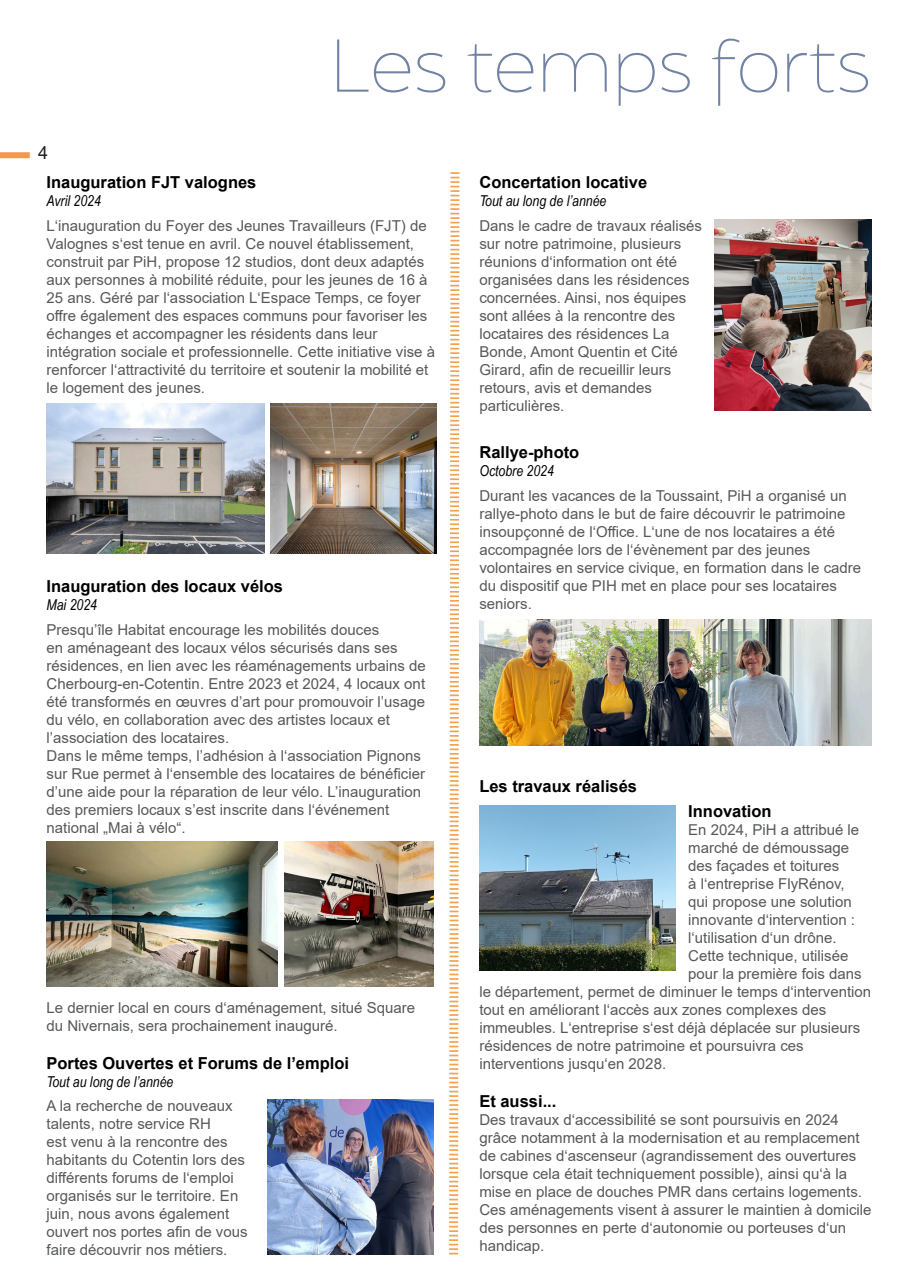
<style>
.page{position:relative;width:910px;height:1280px;background:#fff}
.page>*{position:absolute;margin:0;border:0;box-sizing:border-box;transform-origin:0 0}
.En-tête_de_l_histoire{font:100 70.5px "Final Six";color:#7282a4}
.t1{font:18px "Arial";color:#231f20}
.Corps_de_texte{font:700 16.5px "Arial";color:#000001}
.t2{font:15px/18px "Arial";color:#57585a}
.Corps_de_texte-2{font:italic 15px "Arial Narrow";color:#000001}
</style>
<div class="page">
<img style="left:47px;top:842px;width:231px;height:145px">
<img style="left:285px;top:842px;width:149px;height:145px">
<img style="left:715px;top:219px;width:157px;height:192px">
<img style="left:479px;top:805px;width:196px;height:165px">
<img style="left:267px;top:1100px;width:167px;height:154px">
<img style="left:479px;top:619px;width:393px;height:127px">
<svg style="left:449px;top:172px;width:11px;height:1083px"></svg>
<img style="left:47px;top:404px;width:218px;height:150px">
<img style="left:270px;top:404px;width:166px;height:150px">
<div style="left:0;top:152px;width:30px;height:6px;background:#f3994f"></div>
<p class="t1" style="left:38px;top:140px;width:12px">4</p>
<p class="Corps_de_texte" style="left:47px;top:171px;width:211px">Inauguration FJT valognes</p>
<p class="Corps_de_texte-2" style="left:47px;top:191px;width:56px">Avril 2024</p>
<p class="En-tête_de_l_histoire" style="left:330px;top:14px;width:543px">Les temps forts</p>
<p class="Corps_de_texte" style="left:479px;top:171px;width:169px">Concertation locative</p>
<p class="Corps_de_texte-2" style="left:479px;top:191px;width:128px">Tout au long de l’année</p>
<p class="t2" style="left:47px;top:216px;width:383px">L‘inauguration du Foyer des Jeunes Travailleurs (FJT) de Valognes s‘est tenue en avril. Ce nouvel établissement, construit par PiH, propose 12 studios, dont deux adaptés aux personnes à mobilité réduite, pour les jeunes de 16 à 25 ans. Géré par l‘association L‘Espace Temps, ce foyer offre également des espaces communs pour favoriser les échanges et accompagner les résidents dans leur</p>
<p class="t2" style="left:47px;top:342px;width:390px">intégration sociale et professionnelle. Cette initiative vise à renforcer l‘attractivité du territoire et soutenir la mobilité et le logement des jeunes.</p>
<p class="Corps_de_texte" style="left:47px;top:574px;width:238px">Inauguration des locaux vélos</p>
<p class="Corps_de_texte-2" style="left:47px;top:594px;width:52px">Mai 2024</p>
<p class="t2" style="left:47px;top:620px;width:381px">Presqu’île Habitat encourage les mobilités douces<br>en aménageant des locaux vélos sécurisés dans ses résidences, en lien avec les réaménagements urbains de Cherbourg-en-Cotentin. Entre 2023 et 2024, 4 locaux ont été transformés en œuvres d’art pour promouvoir l’usage du vélo, en collaboration avec des artistes locaux et</p>
<p class="t2" style="left:47px;top:728px;width:184px">l’association des locataires.</p>
<p class="t2" style="left:47px;top:746px;width:380px">Dans le même temps, l’adhésion à l‘association Pignons sur Rue permet à l‘ensemble des locataires de bénéficier d’une aide pour la réparation de leur vélo. L’inauguration des premiers locaux s’est inscrite dans l‘événement national „Mai à vélo“.</p>
<p class="t2" style="left:47px;top:998px;width:370px">Le dernier local en cours d‘aménagement, situé Square du Nivernais, sera prochainement inauguré.</p>
<p class="Corps_de_texte" style="left:47px;top:1051px;width:304px">Portes Ouvertes et Forums de l’emploi</p>
<p class="Corps_de_texte-2" style="left:47px;top:1071px;width:128px">Tout au long de l’année</p>
<p class="t2" style="left:47px;top:1096px;width:202px">A la recherche de nouveaux talents, notre service RH<br>est venu à la rencontre des habitants du Cotentin lors des différents forums de l‘emploi organisés sur le territoire. En juin, nous avons également ouvert nos portes afin de vous faire découvrir nos métiers.</p>
<p class="t2" style="left:479px;top:216px;width:224px">Dans le cadre de travaux réalisés sur notre patrimoine, plusieurs réunions d‘information ont été organisées dans les résidences concernées. Ainsi, nos équipes sont allées à la rencontre des locataires des résidences La<br>Bonde, Amont Quentin et Cité<br>Girard, afin de recueillir leurs retours, avis et demandes particulières.</p>
<p class="Corps_de_texte" style="left:479px;top:441px;width:101px">Rallye-photo</p>
<p class="Corps_de_texte-2" style="left:479px;top:461px;width:76px">Octobre 2024</p>
<p class="t2" style="left:479px;top:487px;width:383px">Durant les vacances de la Toussaint, PiH a organisé un rallye-photo dans le but de faire découvrir le patrimoine insoupçonné de l‘Office. L‘une de nos locataires a été accompagnée lors de l‘évènement par des jeunes volontaires en service civique, en formation dans le cadre du dispositif que PIH met en place pour ses locataires seniors.</p>
<p class="Corps_de_texte" style="left:479px;top:774px;width:159px">Les travaux réalisés</p>
<p class="Corps_de_texte" style="left:688px;top:800px;width:85px">Innovation</p>
<p class="t2" style="left:688px;top:821px;width:172px">En 2024, PiH a attribué le</p>
<p class="t2" style="left:688px;top:839px;width:162px">marché de démoussage</p>
<p class="t2" style="left:688px;top:857px;width:152px">des façades et toitures</p>
<p class="t2" style="left:688px;top:875px;width:158px">à l‘entreprise FlyRénov,</p>
<p class="t2" style="left:688px;top:893px;width:165px">qui propose une solution</p>
<p class="t2" style="left:688px;top:911px;width:168px">innovante d‘intervention :</p>
<p class="t2" style="left:688px;top:929px;width:150px">l‘utilisation d‘un drône.</p>
<p class="t2" style="left:688px;top:947px;width:162px">Cette technique, utilisée</p>
<p class="t2" style="left:688px;top:965px;width:175px">pour la première fois dans</p>
<p class="t2" style="left:479px;top:983px;width:393px">le département, permet de diminuer le temps d‘intervention</p>
<p class="t2" style="left:479px;top:1001px;width:348px">tout en améliorant l‘accès aux zones complexes des</p>
<p class="t2" style="left:479px;top:1019px;width:382px">immeubles. L‘entreprise s‘est déjà déplacée sur plusieurs</p>
<p class="t2" style="left:479px;top:1037px;width:326px">résidences de notre patrimoine et poursuivra ces</p>
<p class="t2" style="left:479px;top:1055px;width:188px">interventions jusqu‘en 2028.</p>
<p class="Corps_de_texte" style="left:479px;top:1090px;width:79px">Et aussi...</p>
<p class="t2" style="left:479px;top:1111px;width:384px">Des travaux d‘accessibilité se sont poursuivis en 2024 grâce notamment à la modernisation et au remplacement de cabines d‘ascenseur (agrandissement des ouvertures lorsque cela était techniquement possible), ainsi qu‘à la mise en place de douches PMR dans certains logements.</p>
<p class="t2" style="left:479px;top:1201px;width:394px">Ces aménagements visent à assurer le maintien à domicile des personnes en perte d‘autonomie ou porteuses d‘un handicap.</p>
</div>
